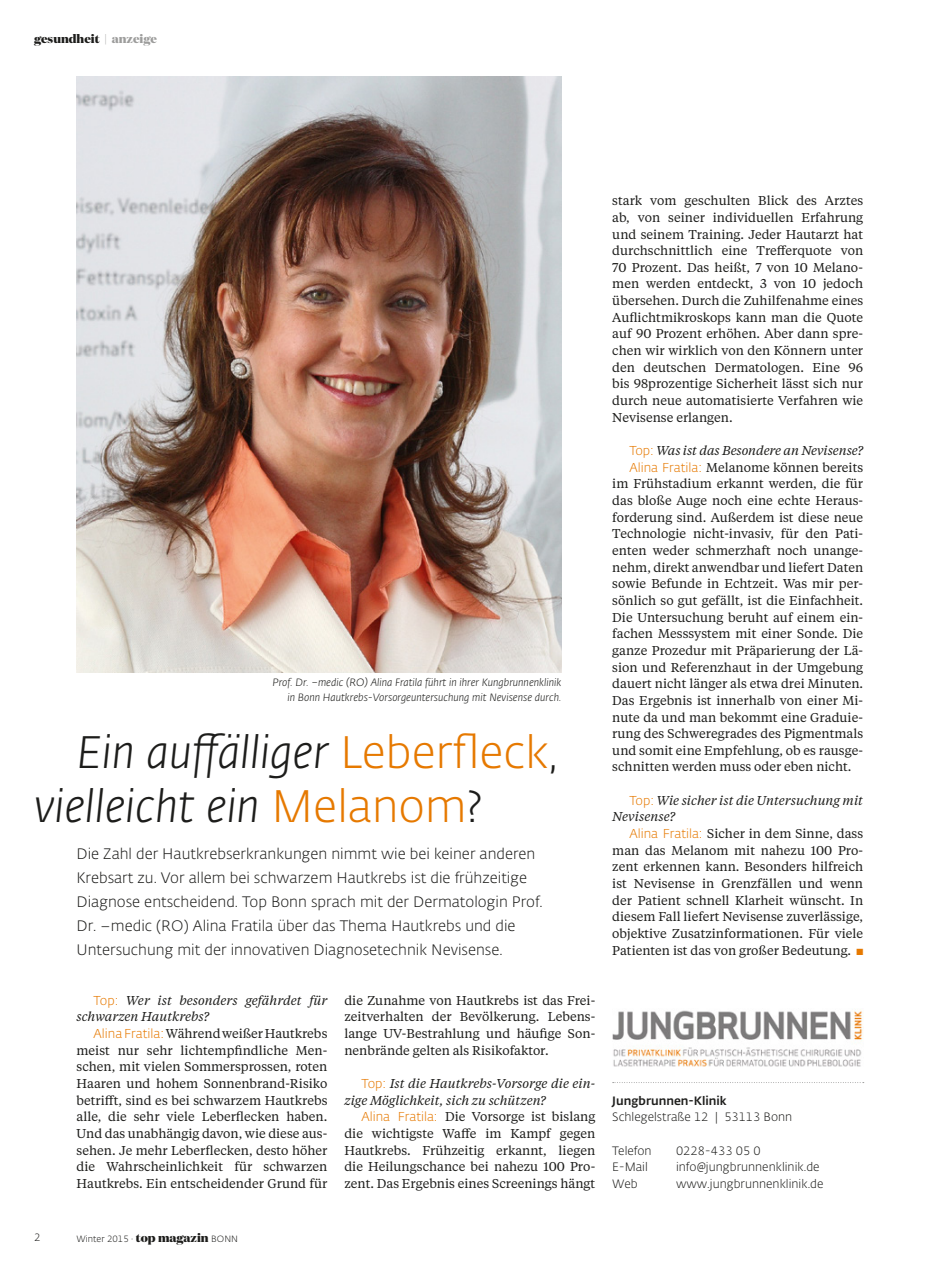
<style>
.page{position:relative;width:927px;height:1276px;background:#fff}
.page>*{position:absolute;margin:0;border:0;box-sizing:border-box;transform-origin:0 0}
.Überschrift{font:italic 300 45px "Fedra Sans Alt Std";color:#1d1d1b}
.Anleser{font:300 15px/24px "Fedra Sans Alt Std";color:#1d1d1b}
.Fließtext_Antwort{font:12.75px/16.6px "Tiempos Text";color:#1d1d1b;text-align:justify}
.Fließtext_Frage{font:italic 12.75px/16.6px "Tiempos Text";color:#1d1d1b}
.Info-Kasten{font:300 12px "Fedra Sans Alt Std";color:#1d1d1b}
.Info-Kasten-2{font:500 12px "Fedra Sans Alt Std";color:#1d1d1b}
.Rubriktitel{font:800 12px "Domaine Display";color:#1d1d1b}
.Bildunterschrift{font:italic 300 10.5px/15px "Fedra Sans Alt Std";color:#1d1d1b;text-align:right}
.Rubriktitel-2{font:300 10.5px "Fedra Sans Alt Std";color:#1d1d1b}
.t1{font:300 9px "Fedra Sans Alt Std";color:#1d1d1b}
.s1{color:#9d9d9c}
.s2{font-style:normal;color:#e67900}
.s3{font-style:normal}
.s4{font-family:"Fedra Sans Alt Std";font-weight:300;font-style:normal;color:#e67900}
.s5{font-family:"Fedra Sans Alt Std";font-weight:300;color:#e67900}
.s6{color:#e67900}
.s7{font-family:"Domaine Display";font-weight:800;font-size:12px}
</style>
<div class="page">
<img style="left:77px;top:77px;width:484px;height:595px">
<svg style="left:613px;top:1082px;width:251px;height:1px"></svg>
<img style="left:612px;top:1010px;width:251px;height:57px">
<p class="Rubriktitel" style="left:34px;top:31px;width:124px">gesundheit <span class="s1">| anzeige</span></p>
<p class="Bildunterschrift" style="left:273px;top:674px;width:290px">Prof. Dr. –medic (RO) Alina Fratila führt in ihrer Kungbrunnenklinik in Bonn Hautkrebs-Vorsorgeuntersuchung mit Nevisense durch.</p>
<p class="Überschrift" style="left:77px;top:725px;width:483px">Ein auffälliger <span class="s2">Leberfleck</span><span class="s3">,</span></p>
<p class="Überschrift" style="left:34px;top:779px;width:450px">vielleicht ein <span class="s2">Melanom</span><span class="s3">?</span></p>
<p class="Anleser" style="left:77px;top:842px;width:468px">Die Zahl der Hautkrebserkrankungen nimmt wie bei keiner anderen Krebsart zu. Vor allem bei schwarzem Hautkrebs ist die frühzeitige Diagnose entscheidend. Top Bonn sprach mit der Dermatologin Prof.<br>Dr. –medic (RO) Alina Fratila über das Thema Hautkrebs und die Untersuchung mit der innovativen Diagnosetechnik Nevisense.</p>
<p class="Fließtext_Frage" style="left:77px;top:991px;width:252px;text-indent:17px"><span class="s4">Top:</span> Wer ist besonders gefährdet für schwarzen Hautkrebs?</p>
<p class="Fließtext_Antwort" style="left:77px;top:1024px;width:252px;text-indent:17px"><span class="s5">Alina Fratila:</span> Während weißer Hautkrebs meist nur sehr lichtempfindliche Men&shy;schen, mit vielen Sommersprossen, roten Haaren und hohem Sonnenbrand-Risiko betrifft, sind es bei schwarzem Hautkrebs alle, die sehr viele Leberflecken haben.<br>Und das unabhängig davon, wie diese aus&shy;sehen. Je mehr Leberflecken, desto höher die Wahrscheinlichkeit für schwarzen Hautkrebs. Ein entscheidender Grund für</p>
<p class="Fließtext_Antwort" style="left:344px;top:991px;width:252px">die Zunahme von Hautkrebs ist das Frei&shy;zeitverhalten der Bevölkerung. Lebens&shy;lange UV-Bestrahlung und häufige Son&shy;nenbrände gelten als Risikofaktor.</p>
<p class="Fließtext_Frage" style="left:344px;top:1074px;width:252px;text-indent:17px"><span class="s4">Top:</span> Ist die Hautkrebs-Vorsorge die ein&shy;zige Möglichkeit, sich zu schützen?</p>
<p class="Fließtext_Antwort" style="left:344px;top:1107px;width:252px;text-indent:17px"><span class="s5">Alina Fratila:</span> Die Vorsorge ist bislang die wichtigste Waffe im Kampf gegen Hautkrebs. Frühzeitig erkannt, liegen die Heilungschance bei nahezu 100 Pro&shy;zent. Das Ergebnis eines Screenings hängt</p>
<p class="Fließtext_Antwort" style="left:612px;top:192px;width:252px">stark vom geschulten Blick des Arztes ab, von seiner individuellen Erfahrung und seinem Training. Jeder Hautarzt hat durchschnittlich eine Trefferquote von 70 Prozent. Das heißt, 7 von 10 Melano&shy;men werden entdeckt, 3 von 10 jedoch übersehen. Durch die Zuhilfenahme eines Auflichtmikroskops kann man die Quote auf 90 Prozent erhöhen. Aber dann spre&shy;chen wir wirklich von den Könnern unter den deutschen Dermatologen. Eine 96 bis 98prozentige Sicherheit lässt sich nur durch neue automatisierte Verfahren wie Nevisense erlangen.</p>
<p class="Fließtext_Frage" style="left:629px;top:441px;width:235px"><span class="s4">Top:</span> Was ist das Besondere an Nevisense?</p>
<p class="Fließtext_Antwort" style="left:612px;top:458px;width:252px;text-indent:17px"><span class="s5">Alina Fratila:</span> Melanome können bereits im Frühstadium erkannt werden, die für das bloße Auge noch eine echte Heraus&shy;forderung sind. Außerdem ist diese neue Technologie nicht-invasiv, für den Pati&shy;enten weder schmerzhaft noch unange&shy;nehm, direkt anwendbar und liefert Daten sowie Befunde in Echtzeit. Was mir per&shy;sönlich so gut gefällt, ist die Einfachheit.<br>Die Untersuchung beruht auf einem ein&shy;fachen Messsystem mit einer Sonde. Die ganze Prozedur mit Präparierung der Lä&shy;sion und Referenzhaut in der Umgebung dauert nicht länger als etwa drei Minuten.<br>Das Ergebnis ist innerhalb von einer Mi&shy;nute da und man bekommt eine Graduie&shy;rung des Schweregrades des Pigmentmals und somit eine Empfehlung, ob es rausge&shy;schnitten werden muss oder eben nicht.</p>
<p class="Fließtext_Frage" style="left:612px;top:791px;width:252px;text-indent:17px"><span class="s4">Top:</span> Wie sicher ist die Untersuchung mit<br>Nevisense?</p>
<p class="Fließtext_Antwort" style="left:612px;top:824px;width:252px;text-indent:17px"><span class="s5">Alina Fratila:</span> Sicher in dem Sinne, dass man das Melanom mit nahezu 100 Pro&shy;zent erkennen kann. Besonders hilfreich ist Nevisense in Grenzfällen und wenn der Patient schnell Klarheit wünscht. In diesem Fall liefert Nevisense zuverlässige, objektive Zusatzinformationen. Für viele Patienten ist das von großer Bedeutung. <span class="s6">■</span></p>
<p class="Info-Kasten-2" style="left:612px;top:1093px;width:116px">Jungbrunnen-Klinik</p>
<p class="Info-Kasten" style="left:612px;top:1109px;width:181px">Schlegelstraße 12 | 53113 Bonn</p>
<p class="Info-Kasten" style="left:612px;top:1143px;width:41px">Telefon</p>
<p class="Info-Kasten" style="left:676px;top:1143px;width:86px">0228-433 05 0</p>
<p class="Info-Kasten" style="left:612px;top:1159px;width:37px">E-Mail</p>
<p class="Info-Kasten" style="left:676px;top:1159px;width:145px">info@jungbrunnenklinik.de</p>
<p class="Info-Kasten" style="left:612px;top:1176px;width:27px">Web</p>
<p class="Info-Kasten" style="left:676px;top:1176px;width:149px">www.jungbrunnenklinik.de</p>
<p class="Rubriktitel-2" style="left:34px;top:1230px;width:8px">2</p>
<p class="t1" style="left:77px;top:1233px;width:163px">Winter 2015 · <span class="s7">top magazin</span> BONN</p>
</div>
